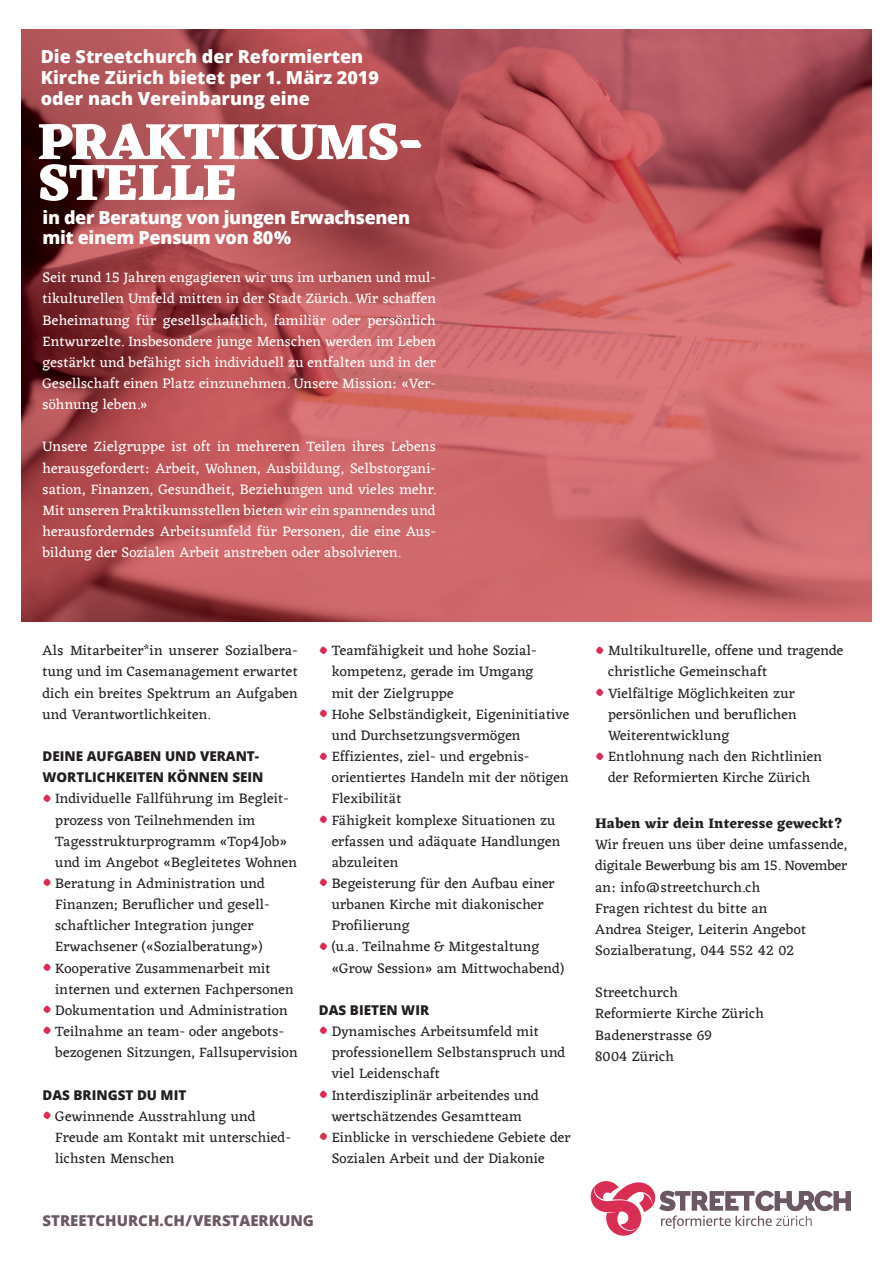
<style>
.page{position:relative;width:893px;height:1263px;background:#fff}
.page>*{position:absolute;margin:0;border:0;box-sizing:border-box;transform-origin:0 0}
.t1{font:800 52.2px/40.8px "Eczar";letter-spacing:-.03em;color:#fff}
.t2{font:800 18px/21.1px "Open Sans";color:#fff}
.t3{font:800 18px/19.5px "Open Sans";letter-spacing:-.02em;color:#fff}
.t4{font:800 15px "Open Sans";color:#6c5863}
.t5{font:14.4px/21.1px "Eczar";letter-spacing:.02em;color:#231f20}
.t6{font:14.4px/21.1px "Eczar";letter-spacing:.02em;color:#fff;text-align:justify}
.t7{font:700 14.4px "Eczar";letter-spacing:.02em;color:#231f20}
.t8{font:800 13.5px/21.1px "Open Sans";color:#231f20}
.s1{font-weight:800;font-size:22.5px;color:#d92d54}
</style>
<div class="page">
<svg style="left:591px;top:1181px;width:260px;height:55px"></svg>
<img style="left:21px;top:30px;width:851px;height:592px">
<p class="t2" style="left:41px;top:45px;width:340px">Die Streetchurch der Reformierten<br>Kirche Zürich bietet per 1. März 2019 oder nach Vereinbarung eine</p>
<h1 class="t1" style="left:38px;top:121px;width:388px">PRAKTIKUMS-<br>STELLE</h1>
<p class="t3" style="left:43px;top:207px;width:369px">in der Beratung von jungen Erwachsenen mit einem Pensum von 80%</p>
<p class="t6" style="left:43px;top:268px;width:395px">Seit rund 15 Jahren engagieren wir uns im urbanen und mul&shy;tikulturellen Umfeld mitten in der Stadt Zürich. Wir schaffen Beheimatung für gesellschaftlich, familiär oder persönlich Entwurzelte. Insbesondere junge Menschen werden im Leben gestärkt und befähigt sich individuell zu entfalten und in der Gesellschaft einen Platz einzunehmen. Unsere Mission: «Ver&shy;söhnung leben.»</p>
<p class="t6" style="left:43px;top:437px;width:395px">Unsere Zielgruppe ist oft in mehreren Teilen ihres Lebens herausgefordert: Arbeit, Wohnen, Ausbildung, Selbstorgani&shy;sation, Finanzen, Gesundheit, Beziehungen und vieles mehr.<br>Mit unseren Praktikumsstellen bieten wir ein spannendes und herausforderndes Arbeitsumfeld für Personen, die eine Aus&shy;bildung der Sozialen Arbeit anstreben oder absolvieren.</p>
<p class="t5" style="left:43px;top:641px;width:257px;text-align:justify">Als Mitarbeiter*in unserer Sozialbera&shy;tung und im Casemanagement erwartet dich ein breites Spektrum an Aufgaben und Verantwortlichkeiten.</p>
<p class="t8" style="left:43px;top:745px;width:222px">DEINE AUFGABEN UND VERANT-<br>WORTLICHKEITEN KÖNNEN SEIN</p>
<p class="t5" style="left:55px;top:789px;width:243px;text-indent:-13px"><span class="s1">•</span> Individuelle Fallführung im Begleit&shy;prozess von Teilnehmenden im Tagesstrukturprogramm «Top4Job» und im Angebot «Begleitetes Wohnen</p>
<p class="t5" style="left:55px;top:873px;width:216px;text-indent:-13px"><span class="s1">•</span> Beratung in Administration und Finanzen; Beruflicher und gesell&shy;schaftlicher Integration junger Erwachsener («Sozialberatung»)</p>
<p class="t5" style="left:55px;top:958px;width:240px;text-indent:-13px"><span class="s1">•</span> Kooperative Zusammenarbeit mit internen und externen Fachpersonen</p>
<p class="t5" style="left:43px;top:1000px;width:247px"><span class="s1">•</span> Dokumentation und Administration</p>
<p class="t5" style="left:55px;top:1021px;width:244px;text-indent:-13px"><span class="s1">•</span> Teilnahme an team- oder angebots&shy;bezogenen Sitzungen, Fallsupervision</p>
<p class="t8" style="left:43px;top:1083px;width:145px">DAS BRINGST DU MIT</p>
<p class="t5" style="left:55px;top:1106px;width:237px;text-indent:-13px"><span class="s1">•</span> Gewinnende Ausstrahlung und<br>Freude am Kontakt mit unterschied&shy;lichsten Menschen</p>
<p class="t5" style="left:332px;top:641px;width:206px;text-indent:-13px"><span class="s1">•</span> Teamfähigkeit und hohe Sozial&shy;kompetenz, gerade im Umgang mit der Zielgruppe</p>
<p class="t5" style="left:332px;top:704px;width:239px;text-indent:-13px"><span class="s1">•</span> Hohe Selbständigkeit, Eigeninitiative und Durchsetzungsvermögen</p>
<p class="t5" style="left:332px;top:746px;width:239px;text-indent:-13px"><span class="s1">•</span> Effizientes, ziel- und ergebnis&shy;orientiertes Handeln mit der nötigen<br>Flexibilität</p>
<p class="t5" style="left:332px;top:810px;width:230px;text-indent:-13px"><span class="s1">•</span> Fähigkeit komplexe Situationen zu erfassen und adäquate Handlungen abzuleiten</p>
<p class="t5" style="left:332px;top:873px;width:225px;text-indent:-13px"><span class="s1">•</span> Begeisterung für den Aufbau einer urbanen Kirche mit diakonischer<br>Profilierung</p>
<p class="t5" style="left:332px;top:937px;width:234px;text-indent:-13px"><span class="s1">•</span> (u.a. Teilnahme &amp; Mitgestaltung «Grow Session» am Mittwochabend)</p>
<p class="t8" style="left:319px;top:999px;width:112px">DAS BIETEN WIR</p>
<p class="t5" style="left:332px;top:1021px;width:235px;text-indent:-13px"><span class="s1">•</span> Dynamisches Arbeitsumfeld mit professionellem Selbstanspruch und viel Leidenschaft</p>
<p class="t5" style="left:319px;top:1085px;width:222px;text-align:center"><span class="s1">•</span> Interdisziplinär arbeitendes und wertschätzendes Gesamtteam</p>
<p class="t5" style="left:332px;top:1127px;width:240px;text-indent:-13px"><span class="s1">•</span> Einblicke in verschiedene Gebiete der<br>Sozialen Arbeit und der Diakonie</p>
<p class="t4" style="left:43px;top:1209px;width:273px">STREETCHURCH.CH/VERSTAERKUNG</p>
<p class="t5" style="left:608px;top:641px;width:237px;text-indent:-13px"><span class="s1">•</span> Multikulturelle, offene und tragende christliche Gemeinschaft</p>
<p class="t5" style="left:608px;top:683px;width:190px;text-align:justify;text-indent:-13px"><span class="s1">•</span> Vielfältige Möglichkeiten zur persönlichen und beruflichen Weiterentwicklung</p>
<p class="t5" style="left:595px;top:746px;width:228px;text-align:center"><span class="s1">•</span> Entlohnung nach den Richtlinien der Reformierten Kirche Zürich</p>
<p class="t7" style="left:595px;top:815px;width:249px">Haben wir dein Interesse geweckt?</p>
<p class="t5" style="left:595px;top:835px;width:254px">Wir freuen uns über deine umfassende, digitale Bewerbung bis am 15. November an: info@streetchurch.ch<br>Fragen richtest du bitte an<br>Andrea Steiger, Leiterin Angebot<br>Sozialberatung, 044 552 42 02</p>
<p class="t5" style="left:595px;top:983px;width:170px">Streetchurch<br>Reformierte Kirche Zürich<br>Badenerstrasse 69<br>8004 Zürich</p>
</div>
